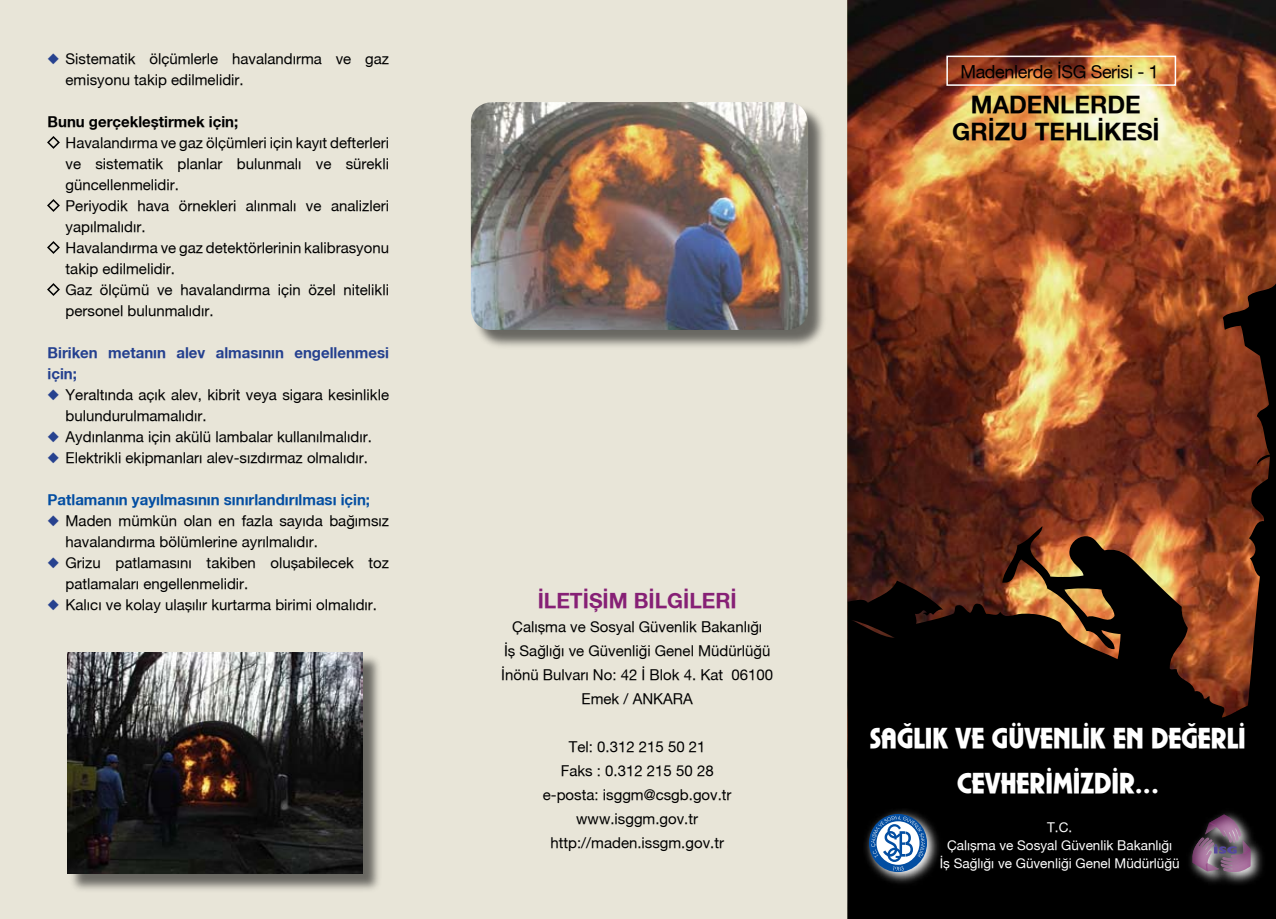
<style>
.page{position:relative;width:1276px;height:919px;background:#fff}
.page>*{position:absolute;margin:0;border:0;box-sizing:border-box;transform-origin:0 0}
.t1{font:30px/45px "Plaza D Ult";color:#fff;text-align:center}
.t2{font:700 24px/27px "Helvatica";color:#000;text-align:center}
.t3{font:700 21px "Helvatica";color:#862075}
.t4{font:18px "Helvatica";letter-spacing:-.02em;color:#000}
.t5{font:15px/21px "Helvatica";color:#000}
.t6{font:700 15px/21px "Helvatica";color:#24408f}
.t7{font:700 15px "Helvatica";color:#034ea2}
.t8{font:700 15px "Helvatica";color:#000}
.t9{font:13.5px/18px "Helvatica";color:#fff;text-align:center}
.s1{color:#27428f}
</style>
<div class="page">
<img style="left:848px;top:0;width:428px;height:283px">
<div style="left:0;top:0;width:848px;height:918px;background:#e8e5d8"></div>
<svg style="left:848px;top:283px;width:428px;height:635px;background:#432112"></svg>
<svg style="left:1186px;top:808px;width:80px;height:78px;background:#171717"></svg>
<svg style="left:1192px;top:814px;width:59px;height:58px;background:#675065"></svg>
<svg style="left:863px;top:807px;width:79px;height:80px;background:#1b1b1b"></svg>
<svg style="left:869px;top:813px;width:58px;height:59px"></svg>
<svg style="left:871px;top:815px;width:54px;height:55px"></svg>
<div style="left:69px;top:653px;width:313px;height:240px;background:#000;opacity:.55"></div>
<img style="left:67px;top:652px;width:295px;height:221px">
<div style="left:472px;top:104px;width:357px;height:246px;background:#000;opacity:.55"></div>
<img style="left:471px;top:102px;width:337px;height:228px;border-radius:21px">
<svg style="left:47px;top:136px;width:13px;height:13px"></svg>
<svg style="left:47px;top:199px;width:13px;height:13px"></svg>
<svg style="left:47px;top:241px;width:13px;height:13px"></svg>
<svg style="left:47px;top:283px;width:13px;height:13px"></svg>
<div style="left:946px;top:56px;width:230px;height:30px;border:2px solid #fff"></div>
<p class="t5" style="left:66px;top:47px;width:325px;text-indent:-18px"><span class="s1">◆</span> Sistematik ölçümlerle havalandırma ve gaz emisyonu takip edilmelidir.</p>
<p class="t8" style="left:48px;top:112px;width:192px">Bunu gerçekleştirmek için;</p>
<p class="t5" style="left:66px;top:131px;width:325px">Havalandırma ve gaz ölçümleri için kayıt defterleri ve sistematik planlar bulunmalı ve sürekli güncellenmelidir.<br>Periyodik hava örnekleri alınmalı ve analizleri yapılmalıdır.<br>Havalandırma ve gaz detektörlerinin kalibrasyonu takip edilmelidir.<br>Gaz ölçümü ve havalandırma için özel nitelikli personel bulunmalıdır.</p>
<p class="t6" style="left:48px;top:341px;width:343px">Biriken metanın alev almasının engellenmesi için;</p>
<p class="t5" style="left:66px;top:383px;width:325px;text-indent:-18px"><span class="s1">◆</span> Yeraltında açık alev, kibrit veya sigara kesinlikle bulundurulmamalıdır.</p>
<p class="t5" style="left:48px;top:425px;width:326px"><span class="s1">◆</span> Aydınlanma için akülü lambalar kullanılmalıdır.</p>
<p class="t5" style="left:48px;top:446px;width:322px"><span class="s1">◆</span> Elektrikli ekipmanları alev-sızdırmaz olmalıdır.</p>
<p class="t7" style="left:48px;top:490px;width:324px">Patlamanın yayılmasının sınırlandırılması için;</p>
<p class="t5" style="left:66px;top:509px;width:325px;text-indent:-18px"><span class="s1">◆</span> Maden mümkün olan en fazla sayıda bağımsız havalandırma bölümlerine ayrılmalıdır.</p>
<p class="t5" style="left:66px;top:551px;width:325px;text-indent:-18px"><span class="s1">◆</span> Grizu patlamasını takiben oluşabilecek toz patlamaları engellenmelidir.</p>
<p class="t5" style="left:48px;top:593px;width:331px"><span class="s1">◆</span> Kalıcı ve kolay ulaşılır kurtarma birimi olmalıdır.</p>
<p class="t4" style="left:960px;top:61px;width:200px">Madenlerde İSG Serisi - 1</p>
<h2 class="t2" style="left:952px;top:90px;width:209px">MADENLERDE<br>GRİZU TEHLİKESİ</h2>
<h3 class="t3" style="left:538px;top:587px;width:200px">İLETİŞİM BİLGİLERİ</h3>
<p class="t5" style="left:501px;top:614px;width:274px;line-height:24px;text-align:center">Çalışma ve Sosyal Güvenlik Bakanlığı<br>İş Sağlığı ve Güvenliği Genel Müdürlüğü<br>İnönü Bulvarı No: 42 İ Blok 4. Kat 06100<br>Emek / ANKARA</p>
<p class="t5" style="left:543px;top:734px;width:190px;line-height:24px;text-align:center">Tel: 0.312 215 50 21<br>Faks : 0.312 215 50 28 e-posta: isggm@csgb.gov.tr www.isggm.gov.tr http://maden.issgm.gov.tr</p>
<h1 class="t1" style="left:870px;top:714px;width:377px">SAĞLIK VE GÜVENLİK EN DEĞERLİ<br>CEVHERİMİZDİR...</h1>
<p class="t9" style="left:939px;top:817px;width:241px">T.C.<br>Çalışma ve Sosyal Güvenlik Bakanlığı<br>İş Sağlığı ve Güvenliği Genel Müdürlüğü</p>
</div>
